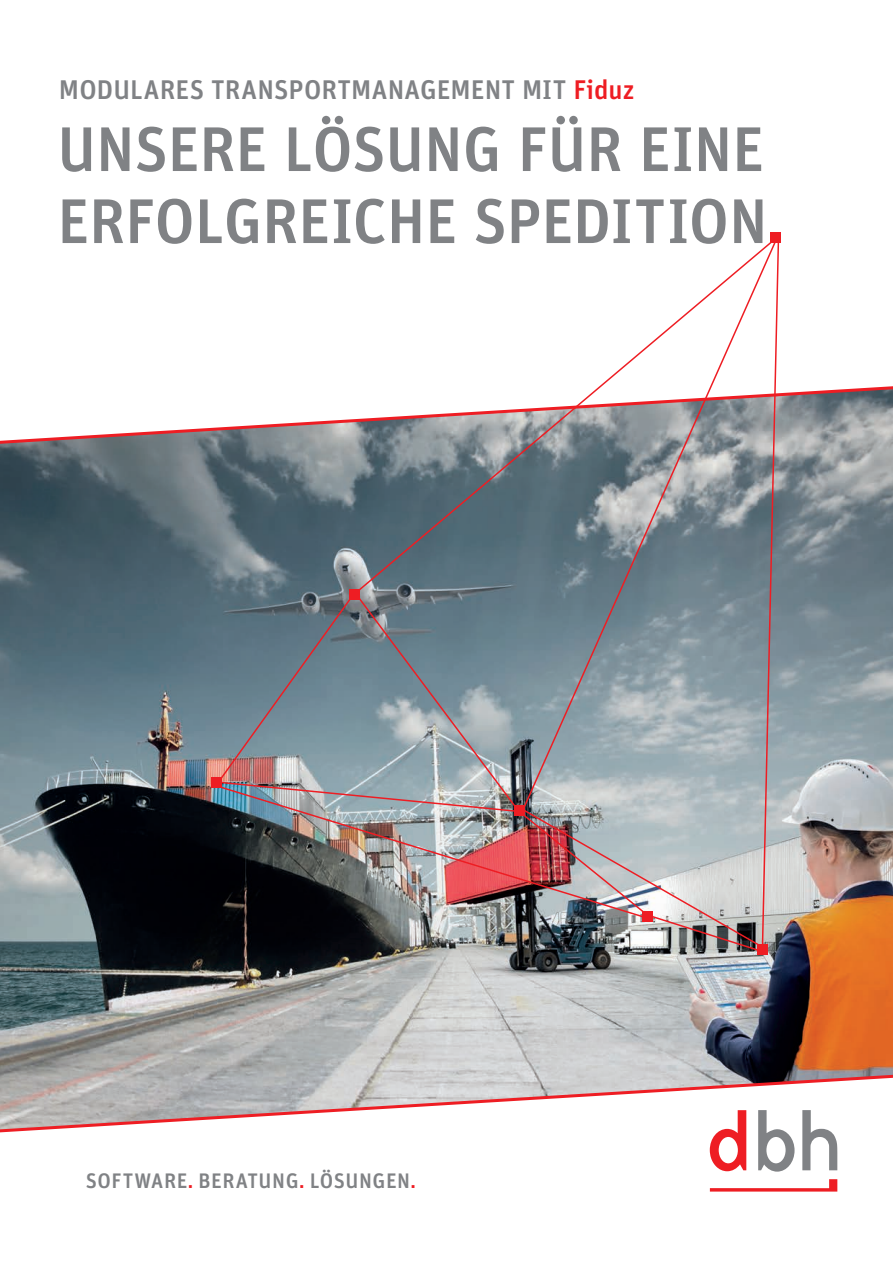
<style>
.page{position:relative;width:893px;height:1263px;background:#fff}
.page>*{position:absolute;margin:0;border:0;box-sizing:border-box;transform-origin:0 0}
.t1{font:500 63px/72px "Unit O Tdbh";letter-spacing:-.005em;color:#808285}
.t2{font:500 27px "Unit O Tdbh";letter-spacing:.005em;color:#808285}
.t3{font:500 21px "Unit O Tdbh";letter-spacing:.025em;color:#808285}
.t4{font:500 9px "Unit O Tdbh";color:#ee1d23}
.s1{color:#ee1d23}
</style>
<div class="page">
<img style="left:0;top:446px;width:893px;height:626px">
<svg style="left:758px;top:1135px;width:36px;height:36px"></svg>
<svg style="left:710px;top:1135px;width:36px;height:36px"></svg>
<svg style="left:802px;top:1135px;width:35px;height:35px"></svg>
<svg style="left:710px;top:1179px;width:127px;height:12px"></svg>
<svg style="left:0;top:1072px;width:893px;height:63px"></svg>
<svg style="left:0;top:386px;width:893px;height:60px"></svg>
<div style="left:770px;top:232px;width:11px;height:11px;background:#ee1d23"></div>
<div style="left:212px;top:777px;width:10px;height:11px;background:#ee1d23"></div>
<div style="left:757px;top:944px;width:11px;height:11px;background:#ee1d23"></div>
<svg style="left:215px;top:242px;width:565px;height:710px"></svg>
<p class="t2" style="left:59px;top:72px;width:577px">MODULARES TRANSPORTMANAGEMENT MIT <span class="s1">Fiduz</span></p>
<p class="t1" style="left:57px;top:112px;width:712px">UNSERE LÖSUNG FÜR EINE<br>ERFOLGREICHE SPEDITION</p>
<p class="t3" style="left:86px;top:1167px;width:103px">SOFTWARE</p>
<p class="t4" style="left:189px;top:1180px;width:6px">◾</p>
<p class="t3" style="left:199px;top:1167px;width:101px">BERATUNG</p>
<p class="t4" style="left:300px;top:1180px;width:6px">◾</p>
<p class="t3" style="left:310px;top:1167px;width:102px">LÖSUNGEN</p>
<p class="t4" style="left:411px;top:1180px;width:6px">◾</p>
</div>
